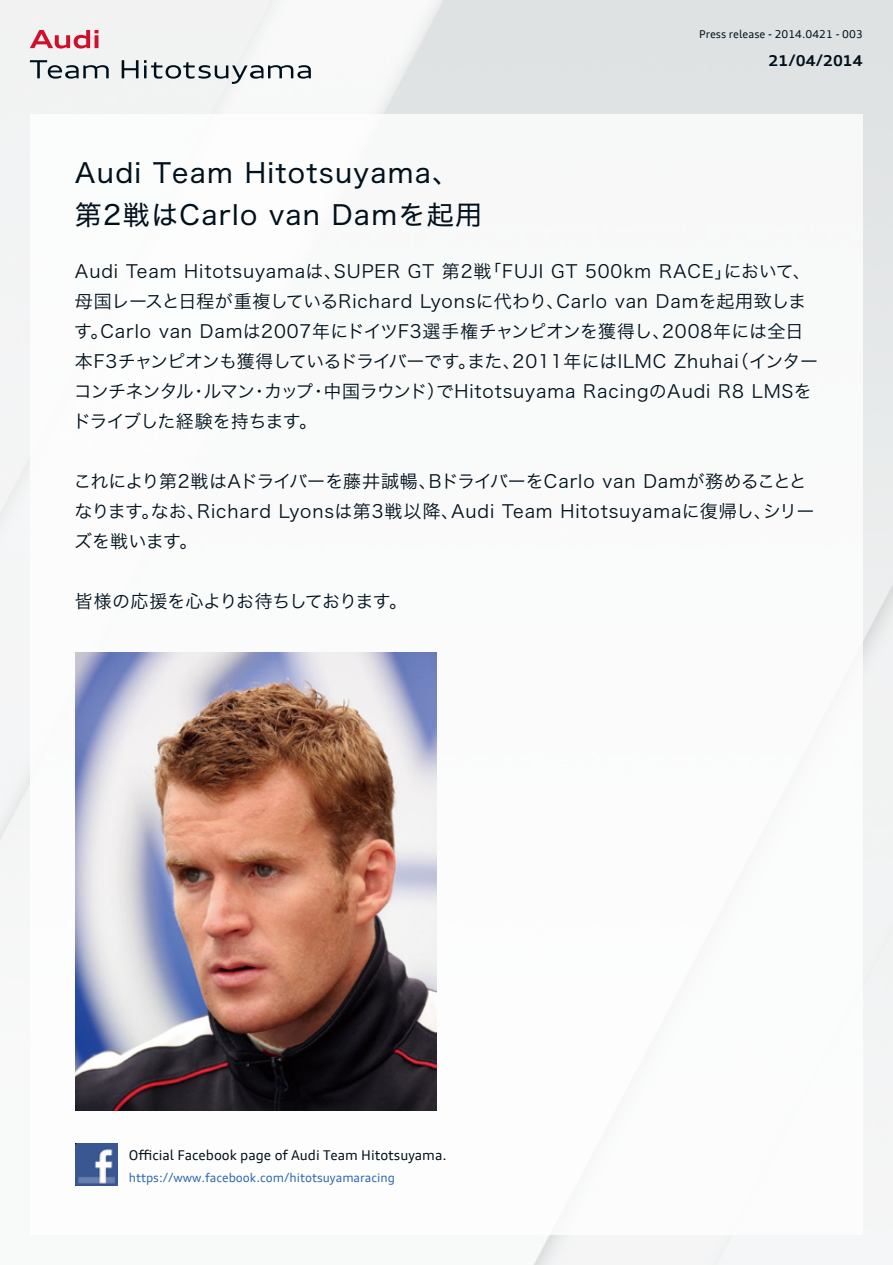
<style>
.page{position:relative;width:893px;height:1265px;background:#fff}
.page>*{position:absolute;margin:0;border:0;box-sizing:border-box;transform-origin:0 0}
.t1{font:27px/42px "Hira Kaku Std W4";letter-spacing:.05em;color:#01111c}
.t2{font:18px/30px "Hira Kaku Std W3";letter-spacing:.05em;color:#01111c}
.t3{font:18px/30px "Hira Kaku Std W3";letter-spacing:.025em;color:#01111c}
.t4{font:18px "Hira Kaku Std W3";letter-spacing:-.015em;color:#01111c}
.t5{font:700 15px "Audi Type";color:#01111c}
.t6{font:13.5px "Audi Type";color:#01111c}
.t7{font:12px "Audi Type";color:#2e67b1}
.t8{font:10.8px "Audi Type";color:#01111c}
</style>
<div class="page">
<svg style="left:30px;top:60px;width:79px;height:19px"></svg>
<svg style="left:122px;top:60px;width:16px;height:18px"></svg>
<svg style="left:144px;top:60px;width:167px;height:24px"></svg>
<svg style="left:30px;top:30px;width:68px;height:19px"></svg>
<img style="left:75px;top:1143px;width:42px;height:42px">
<img style="left:75px;top:652px;width:361px;height:458px">
<p class="t8" style="left:699px;top:28px;width:165px">Press release - 2014.0421 - 003</p>
<p class="t5" style="left:768px;top:51px;width:96px">21/04/2014</p>
<h1 class="t1" style="left:75px;top:151px;width:409px">Audi Team Hitotsuyama、第2戦はCarlo van Damを起用</h1>
<p class="t2" style="left:73px;top:256px;width:746px">Audi Team Hitotsuyamaは、SUPER GT 第2戦「FUJI GT 500km RACE」において、母国レースと日程が重複しているRichard Lyonsに代わり、Carlo van Damを起用致します。Carlo van Damは2007年にドイツF3選手権チャンピオンを獲得し、2008年には全日本F3チャンピオンも獲得しているドライバーです。また、2011年にはILMC Zhuhai（インターコンチネンタル・ルマン・カップ・中国ラウンド）でHitotsuyama RacingのAudi R8 LMSをドライブした経験を持ちます。</p>
<p class="t3" style="left:73px;top:466px;width:742px">これにより第2戦はAドライバーを藤井誠暢、BドライバーをCarlo van Damが務めることとなります。なお、Richard Lyonsは第3戦以降、Audi Team Hitotsuyamaに復帰し、シリーズを戦います。</p>
<p class="t4" style="left:75px;top:588px;width:334px">皆様の応援を心よりお待ちしております。</p>
<p class="t6" style="left:129px;top:1146px;width:319px">Official Facebook page of Audi Team Hitotsuyama.</p>
<p class="t7" style="left:129px;top:1169px;width:268px">https://www.facebook.com/hitotsuyamaracing</p>
</div>
